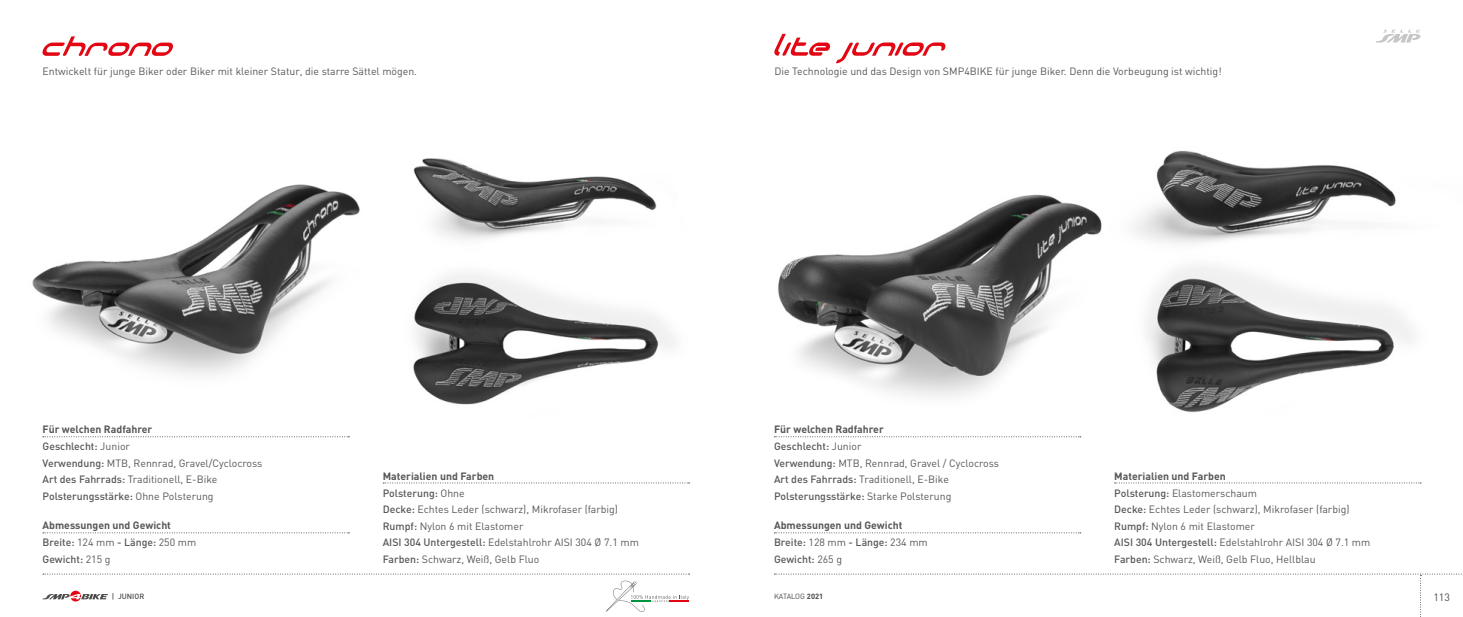
<style>
.page{position:relative;width:1463px;height:617px;background:#fff}
.page>*{position:absolute;margin:0;border:0;box-sizing:border-box;transform-origin:0 0}
.t1{font:10.5px/16.5px "DIN";color:#575756}
.t2{font:700 10.5px "DIN";color:#575756}
.t3{font:500 10.5px/16.5px "DIN";color:#575756}
.t4{font:10.5px "DIN";color:#4a4a49}
.t5{font:7.5px "DIN";letter-spacing:-.02em;color:#4a4a49}
.t6{font:500 7.5px "DIN";color:#4a4a49}
.s1{font-weight:500}
.s2{font-weight:400}
.s3{font-weight:700}
</style>
<div class="page">
<svg style="left:774px;top:573px;width:688px;height:44px"></svg>
<svg style="left:43px;top:573px;width:646px;height:1px"></svg>
<img style="left:415px;top:297px;width:260px;height:108px">
<img style="left:415px;top:158px;width:242px;height:139px">
<img style="left:32px;top:168px;width:383px;height:207px">
<svg style="left:42px;top:36px;width:131px;height:20px"></svg>
<svg style="left:43px;top:436px;width:306px;height:1px"></svg>
<svg style="left:43px;top:532px;width:306px;height:1px"></svg>
<svg style="left:383px;top:482px;width:306px;height:1px"></svg>
<svg style="left:43px;top:590px;width:65px;height:11px"></svg>
<svg style="left:606px;top:580px;width:83px;height:32px"></svg>
<img style="left:1165px;top:294px;width:248px;height:119px">
<img style="left:1165px;top:151px;width:231px;height:143px">
<img style="left:778px;top:159px;width:387px;height:239px">
<svg style="left:774px;top:34px;width:56px;height:22px"></svg>
<svg style="left:836px;top:42px;width:109px;height:21px"></svg>
<svg style="left:1376px;top:30px;width:45px;height:13px"></svg>
<svg style="left:774px;top:436px;width:307px;height:1px"></svg>
<svg style="left:774px;top:532px;width:307px;height:1px"></svg>
<svg style="left:1114px;top:482px;width:307px;height:1px"></svg>
<p class="t1" style="left:43px;top:62px;width:376px">Entwickelt für junge Biker oder Biker mit kleiner Statur, die starre Sättel mögen.</p>
<p class="t1" style="left:774px;top:62px;width:449px">Die Technologie und das Design von SMP4BIKE für junge Biker. Denn die Vorbeugung ist wichtig!</p>
<p class="t2" style="left:43px;top:422px;width:111px">Für welchen Radfahrer</p>
<p class="t2" style="left:774px;top:422px;width:111px">Für welchen Radfahrer</p>
<p class="t1" style="left:43px;top:438px;width:221px"><span class="s1">Geschlecht:</span> Junior<br><span class="s1">Verwendung:</span> MTB, Rennrad, Gravel/Cyclocross <span class="s1">Art des Fahrrads:</span> Traditionell, E-Bike <span class="s1">Polsterungsstärke:</span> Ohne Polsterung</p>
<p class="t3" style="left:43px;top:533px;width:155px">Breite: <span class="s2">124 mm</span> - Länge: <span class="s2">250 mm<br></span>Gewicht: <span class="s2">215 g</span></p>
<p class="t2" style="left:43px;top:518px;width:130px">Abmessungen und Gewicht</p>
<p class="t2" style="left:383px;top:469px;width:113px">Materialien und Farben</p>
<p class="t1" style="left:383px;top:484px;width:258px"><span class="s1">Polsterung:</span> Ohne<br><span class="s1">Decke:</span> Echtes Leder (schwarz), Mikrofaser (farbig)<br><span class="s1">Rumpf:</span> Nylon 6 mit Elastomer<br><span class="s1">AISI 304 Untergestell:</span> Edelstahlrohr AISI 304 Ø 7.1 mm <span class="s1">Farben:</span> Schwarz, Weiß, Gelb Fluo</p>
<p class="t1" style="left:774px;top:438px;width:227px"><span class="s1">Geschlecht:</span> Junior<br><span class="s1">Verwendung:</span> MTB, Rennrad, Gravel / Cyclocross <span class="s1">Art des Fahrrads:</span> Traditionell, E-Bike <span class="s1">Polsterungsstärke:</span> Starke Polsterung</p>
<p class="t3" style="left:774px;top:533px;width:155px">Breite: <span class="s2">128 mm</span> - Länge: <span class="s2">234 mm<br></span>Gewicht: <span class="s2">265 g</span></p>
<p class="t2" style="left:774px;top:518px;width:130px">Abmessungen und Gewicht</p>
<p class="t2" style="left:1114px;top:469px;width:113px">Materialien und Farben</p>
<p class="t1" style="left:1114px;top:484px;width:258px"><span class="s1">Polsterung:</span> Elastomerschaum<br><span class="s1">Decke:</span> Echtes Leder (schwarz), Mikrofaser (farbig)<br><span class="s1">Rumpf:</span> Nylon 6 mit Elastomer<br><span class="s1">AISI 304 Untergestell:</span> Edelstahlrohr AISI 304 Ø 7.1 mm <span class="s1">Farben:</span> Schwarz, Weiß, Gelb Fluo, Hellblau</p>
<p class="t6" style="left:112px;top:591px;width:34px">| JUNIOR</p>
<p class="t5" style="left:774px;top:592px;width:51px">KATALOG <span class="s3">2021</span></p>
<p class="t4" style="left:1433px;top:590px;width:18px">113</p>
</div>
